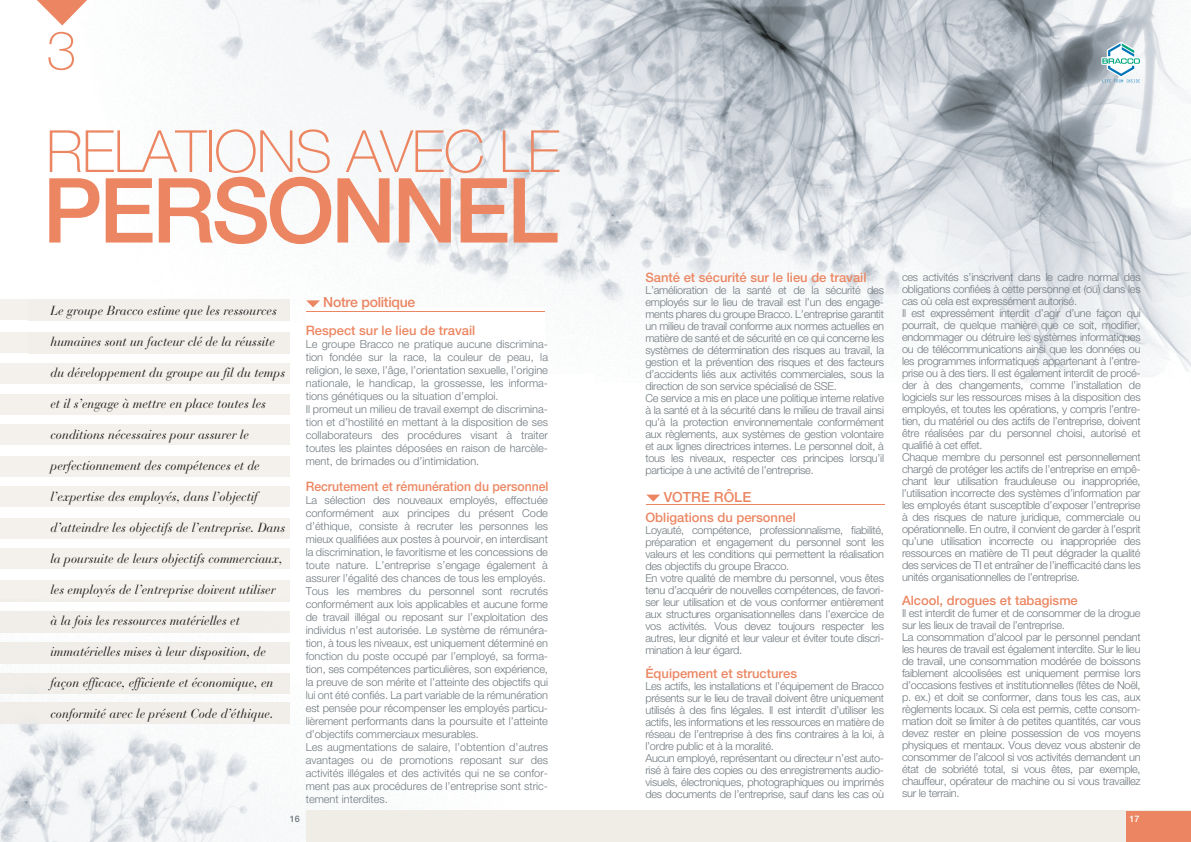
<style>
.page{position:relative;width:1191px;height:842px;background:#fff}
.page>*{position:absolute;margin:0;border:0;box-sizing:border-box;transform-origin:0 0}
.t1{font:500 89.9px "Helvetica Neue LT Std";letter-spacing:-.04em;color:#ec8662}
.t2{font:100 58.2px "Helvetica Neue LT Std";letter-spacing:-.015em;color:#ec8662}
.t3{font:100 53.7px "Helvetica Neue LT Std";color:#ec8662}
.t4{font:500 14px "Helvetica Neue LT Std";letter-spacing:-.02em;color:#ec8662}
.t5{font:500 14px "Helvetica Neue LT Std";color:#ec8662}
.t6{font:italic 13px "Bauer Bodoni";color:#231f20;scale:.95 1}
.t7{font:500 13px "Helvetica Neue LT Std";color:#ec8662}
.t8{font:500 13px "Helvetica Neue LT Std";color:#ec8662;scale:.94 1}
.t9{font:300 11px/12px "Helvetica Neue LT Std";letter-spacing:-.025em;color:#70797f}
.t10{font:300 11px/13px "Helvetica Neue LT Std";color:#70797f}
.t11{font:500 9px "Helvetica Neue LT Std";color:#70797f}
.t12{font:500 9px "Helvetica Neue LT Std";color:#fff}
</style>
<div class="page">
<img style="left:28px;top:0;width:567px;height:373px">
<img style="left:0;top:632px;width:304px;height:210px">
<svg style="left:37px;top:0;width:50px;height:25px"></svg>
<div style="left:0;top:300px;width:28px;height:20px;background:#f4f1ec"></div>
<div style="left:28px;top:299px;width:262px;height:21px;background:#f2efeb"></div>
<div style="left:0;top:333px;width:28px;height:20px;background:#f4f1ec"></div>
<div style="left:28px;top:332px;width:262px;height:21px;background:#f2efeb"></div>
<div style="left:0;top:364px;width:289px;height:20px;background:#f4f1ec"></div>
<div style="left:0;top:394px;width:289px;height:20px;background:#f4f1ec"></div>
<div style="left:0;top:427px;width:289px;height:17px;background:#f4f1ec"></div>
<hr style="left:0;top:424px;width:289px;height:3px;background:#f4f1ec">
<div style="left:0;top:456px;width:289px;height:20px;background:#f4f1ec"></div>
<div style="left:0;top:580px;width:289px;height:20px;background:#f4f1ec"></div>
<div style="left:0;top:487px;width:289px;height:20px;background:#f4f1ec"></div>
<div style="left:0;top:518px;width:289px;height:20px;background:#f4f1ec"></div>
<div style="left:0;top:642px;width:290px;height:21px;background:#f1eee9"></div>
<div style="left:0;top:549px;width:289px;height:20px;background:#f4f1ec"></div>
<div style="left:0;top:673px;width:290px;height:20px;background:#f1eee9"></div>
<div style="left:0;top:702px;width:289px;height:21px;background:#f1eee9"></div>
<div style="left:306px;top:810px;width:289px;height:32px;background:#f0ede7"></div>
<div style="left:306px;top:307px;width:238px;height:478px;background:#fff"></div>
<hr style="left:306px;top:312px;width:238px;height:1px;background:#ec8662">
<svg style="left:306px;top:300px;width:14px;height:7px"></svg>
<img style="left:595px;top:0;width:595px;height:382px">
<svg style="left:1101px;top:42px;width:40px;height:41px"></svg>
<div style="left:595px;top:810px;width:596px;height:32px;background:#f0ede7"></div>
<div style="left:1126px;top:810px;width:65px;height:32px;background:#ec8662"></div>
<hr style="left:646px;top:504px;width:238px;height:1px;background:#ec8662">
<svg style="left:646px;top:494px;width:14px;height:7px"></svg>
<h3 class="t3" style="left:47px;top:20px;width:31px">3</h3>
<h2 class="t2" style="left:46px;top:118px;width:515px">RELATIONS AVEC LE</h2>
<h1 class="t1" style="left:42px;top:157px;width:517px">PERSONNEL</h1>
<p class="t6" style="left:50px;top:303px;width:240px">Le groupe Bracco estime que les ressources</p>
<p class="t6" style="left:50px;top:334px;width:238px">humaines sont un facteur clé de la réussite</p>
<p class="t6" style="left:50px;top:365px;width:249px">du développement du groupe au fil du temps</p>
<p class="t6" style="left:50px;top:396px;width:228px">et il s’engage à mettre en place toutes les</p>
<p class="t6" style="left:50px;top:427px;width:210px">conditions nécessaires pour assurer le</p>
<p class="t6" style="left:50px;top:458px;width:222px">perfectionnement des compétences et de</p>
<p class="t6" style="left:50px;top:489px;width:220px">l’expertise des employés, dans l’objectif</p>
<p class="t6" style="left:50px;top:520px;width:249px">d’atteindre les objectifs de l’entreprise. Dans</p>
<p class="t6" style="left:50px;top:551px;width:246px">la poursuite de leurs objectifs commerciaux,</p>
<p class="t6" style="left:50px;top:582px;width:238px">les employés de l’entreprise doivent utiliser</p>
<p class="t6" style="left:50px;top:613px;width:201px">à la fois les ressources matérielles et</p>
<p class="t6" style="left:50px;top:644px;width:228px">immatérielles mises à leur disposition, de</p>
<p class="t6" style="left:50px;top:675px;width:236px">façon efficace, efficiente et économique, en</p>
<p class="t6" style="left:50px;top:706px;width:236px">conformité avec le présent Code d’éthique.</p>
<p class="t4" style="left:323px;top:294px;width:93px">Notre politique</p>
<p class="t7" style="left:306px;top:323px;width:171px">Respect sur le lieu de travail</p>
<p class="t10" style="left:306px;top:337px;width:244px">Le groupe Bracco ne pratique aucune discrimina&shy;tion fondée sur la race, la couleur de peau, la religion, le sexe, l’âge, l’orientation sexuelle, l’origine nationale, le handicap, la grossesse, les informa&shy;tions génétiques ou la situation d’emploi.<br>Il promeut un milieu de travail exempt de discrimina&shy;tion et d’hostilité en mettant à la disposition de ses collaborateurs des procédures visant à traiter toutes les plaintes déposées en raison de harcèle&shy;ment, de brimades ou d’intimidation.</p>
<p class="t8" style="left:306px;top:479px;width:260px">Recrutement et rémunération du personnel</p>
<p class="t9" style="left:306px;top:493px;width:244px;line-height:13px">La sélection des nouveaux employés, effectuée conformément aux principes du présent Code d’éthique, consiste à recruter les personnes les mieux qualifiées aux postes à pourvoir, en interdisant la discrimination, le favoritisme et les concessions de toute nature. L’entreprise s’engage également à assurer l’égalité des chances de tous les employés.<br>Tous les membres du personnel sont recrutés conformément aux lois applicables et aucune forme de travail illégal ou reposant sur l’exploitation des individus n’est autorisée. Le système de rémunéra&shy;tion, à tous les niveaux, est uniquement déterminé en fonction du poste occupé par l’employé, sa forma&shy;tion, ses compétences particulières, son expérience, la preuve de son mérite et l’atteinte des objectifs qui lui ont été confiés. La part variable de la rémunération est pensée pour récompenser les employés particu&shy;lièrement performants dans la poursuite et l’atteinte d’objectifs commerciaux mesurables.<br>Les augmentations de salaire, l’obtention d’autres avantages ou de promotions reposant sur des activités illégales et des activités qui ne se confor&shy;ment pas aux procédures de l’entreprise sont stric&shy;tement interdites.</p>
<p class="t11" style="left:290px;top:813px;width:12px">16</p>
<p class="t7" style="left:645px;top:270px;width:223px">Santé et sécurité sur le lieu de travail</p>
<p class="t9" style="left:645px;top:284px;width:240px">L’amélioration de la santé et de la sécurité des employés sur le lieu de travail est l’un des engage&shy;ments phares du groupe Bracco. L’entreprise garantit un milieu de travail conforme aux normes actuelles en matière de santé et de sécurité en ce qui concerne les systèmes de détermination des risques au travail, la gestion et la prévention des risques et des facteurs d’accidents liés aux activités commerciales, sous la direction de son service spécialisé de SSE.<br>Ce service a mis en place une politique interne relative à la santé et à la sécurité dans le milieu de travail ainsi qu’à la protection environnementale conformément aux règlements, aux systèmes de gestion volontaire et aux lignes directrices internes. Le personnel doit, à tous les niveaux, respecter ces principes lorsqu’il participe à une activité de l’entreprise.</p>
<p class="t7" style="left:645px;top:510px;width:152px">Obligations du personnel</p>
<p class="t9" style="left:645px;top:524px;width:240px">Loyauté, compétence, professionnalisme, fiabilité, préparation et engagement du personnel sont les valeurs et les conditions qui permettent la réalisation des objectifs du groupe Bracco.<br>En votre qualité de membre du personnel, vous êtes tenu d’acquérir de nouvelles compétences, de favori&shy;ser leur utilisation et de vous conformer entièrement aux structures organisationnelles dans l’exercice de vos activités. Vous devez toujours respecter les autres, leur dignité et leur valeur et éviter toute discri&shy;mination à leur égard.</p>
<p class="t7" style="left:645px;top:666px;width:153px">Équipement et structures</p>
<p class="t9" style="left:645px;top:680px;width:240px">Les actifs, les installations et l’équipement de Bracco présents sur le lieu de travail doivent être uniquement utilisés à des fins légales. Il est interdit d’utiliser les actifs, les informations et les ressources en matière de réseau de l’entreprise à des fins contraires à la loi, à l’ordre public et à la moralité.<br>Aucun employé, représentant ou directeur n’est auto&shy;risé à faire des copies ou des enregistrements audio&shy;visuels, électroniques, photographiques ou imprimés des documents de l’entreprise, sauf dans les cas où</p>
<p class="t5" style="left:664px;top:488px;width:89px">VOTRE RÔLE</p>
<p class="t9" style="left:902px;top:270px;width:240px">ces activités s’inscrivent dans le cadre normal des obligations confiées à cette personne et (ou) dans les cas où cela est expressément autorisé.<br>Il est expressément interdit d’agir d’une façon qui pourrait, de quelque manière que ce soit, modifier, endommager ou détruire les systèmes informatiques ou de télécommunications ainsi que les données ou les programmes informatiques appartenant à l’entre&shy;prise ou à des tiers. Il est également interdit de procé&shy;der à des changements, comme l’installation de logiciels sur les ressources mises à la disposition des employés, et toutes les opérations, y compris l’entre&shy;tien, du matériel ou des actifs de l’entreprise, doivent être réalisées par du personnel choisi, autorisé et qualifié à cet effet.<br>Chaque membre du personnel est personnellement chargé de protéger les actifs de l’entreprise en empê&shy;chant leur utilisation frauduleuse ou inappropriée, l’utilisation incorrecte des systèmes d’information par les employés étant susceptible d’exposer l’entreprise à des risques de nature juridique, commerciale ou opérationnelle. En outre, il convient de garder à l’esprit qu’une utilisation incorrecte ou inappropriée des ressources en matière de TI peut dégrader la qualité des services de TI et entraîner de l’inefficacité dans les unités organisationnelles de l’entreprise.</p>
<p class="t7" style="left:902px;top:592px;width:177px">Alcool, drogues et tabagisme</p>
<p class="t9" style="left:902px;top:606px;width:240px">Il est interdit de fumer et de consommer de la drogue sur les lieux de travail de l’entreprise.<br>La consommation d’alcool par le personnel pendant les heures de travail est également interdite. Sur le lieu de travail, une consommation modérée de boissons faiblement alcoolisées est uniquement permise lors d’occasions festives et institutionnelles (fêtes de Noël, p. ex.) et doit se conformer, dans tous les cas, aux règlements locaux. Si cela est permis, cette consom&shy;mation doit se limiter à de petites quantités, car vous devez rester en pleine possession de vos moyens physiques et mentaux. Vous devez vous abstenir de consommer de l’alcool si vos activités demandent un état de sobriété total, si vous êtes, par exemple, chauffeur, opérateur de machine ou si vous travaillez sur le terrain.</p>
<p class="t12" style="left:1129px;top:813px;width:12px">17</p>
</div>
